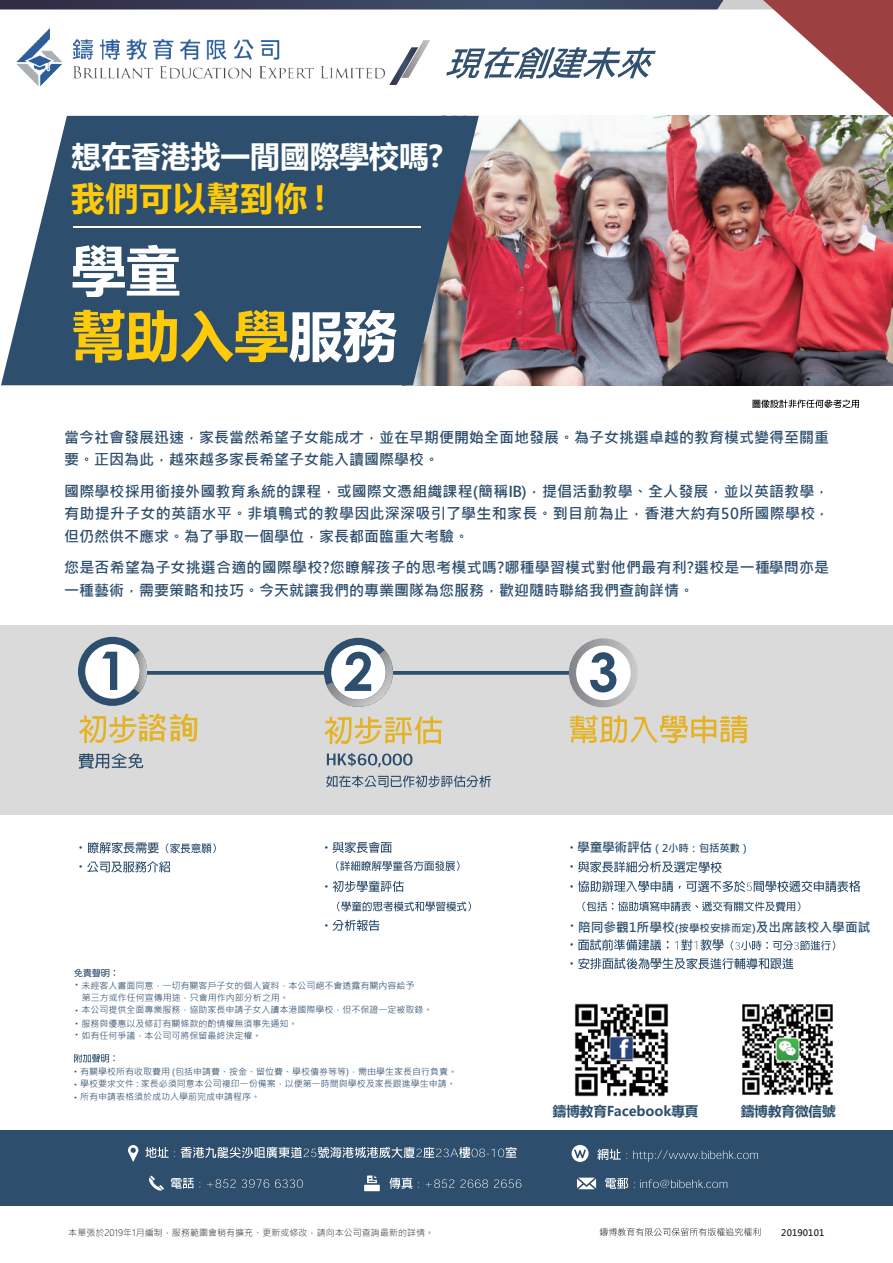
<style>
.page{position:relative;width:893px;height:1263px;background:#fff}
.page>*{position:absolute;margin:0;border:0;box-sizing:border-box;transform-origin:0 0}
.t1{font:700 54.3px/65.1px "Microsoft Ya Hei";color:#fff}
.t2{font:700 33px "Microsoft Ya Hei";letter-spacing:.025em;color:#feca0a}
.t3{font:700 31.5px "Microsoft Jheng Hei";color:#e4b222}
.t4{font:700 29.7px "Microsoft Ya Hei";color:#fff}
.t5{font:700 15px/22.5px "Microsoft Jheng Hei";color:#2d4e6d}
.t6{font:700 13.5px "Microsoft Ya Hei";color:#2d4e6d}
.t7{font:700 12.75px "Microsoft Jheng Hei";color:#2d4e6d}
.t8{font:12px/19.5px "Koz Go Pr 6 N";color:#2d4e6d}
.t9{font:11.55px "Koz Go Pr 6 N";color:#2d4e6d}
.t10{font:700 10.5px "Microsoft Jheng Hei";letter-spacing:-.025em;color:#2d4e6d}
.t11{font:9px/13.4px "Microsoft Jheng Hei UI Regular";color:#2d4e6d}
.t12{font:300 9px "Microsoft Jheng Hei";letter-spacing:.005em;color:#231f20}
.t13{font:700 9px "Microsoft Jheng Hei";letter-spacing:.005em;color:#231f20}
.s1{color:#feca0a}
.s2{font-family:"Koz Go Pr 6 N"}
.s3{font-size:12.75px}
.s4{font-size:10.5px}
</style>
<div class="page">
<img style="left:479px;top:118px;width:414px;height:267px">
<svg style="left:1px;top:118px;width:478px;height:267px;background:#435c77"></svg>
<hr style="left:74px;top:227px;width:347px;height:1px;background:#fff">
<div style="left:0;top:626px;width:893px;height:189px;background:#dadada"></div>
<svg style="left:87px;top:861px;width:83px;height:11px"></svg>
<svg style="left:333px;top:842px;width:59px;height:11px"></svg>
<svg style="left:333px;top:881px;width:71px;height:11px"></svg>
<svg style="left:337px;top:901px;width:134px;height:10px"></svg>
<svg style="left:333px;top:920px;width:46px;height:11px"></svg>
<svg style="left:578px;top:861px;width:144px;height:12px"></svg>
<svg style="left:578px;top:881px;width:282px;height:11px"></svg>
<svg style="left:582px;top:901px;width:218px;height:10px"></svg>
<svg style="left:578px;top:939px;width:146px;height:11px"></svg>
<svg style="left:731px;top:940px;width:104px;height:10px"></svg>
<svg style="left:74px;top:1054px;width:41px;height:8px"></svg>
<svg style="left:753px;top:400px;width:106px;height:8px"></svg>
<svg style="left:74px;top:969px;width:41px;height:8px"></svg>
<svg style="left:79px;top:715px;width:57px;height:28px"></svg>
<svg style="left:79px;top:753px;width:64px;height:16px"></svg>
<svg style="left:324px;top:716px;width:118px;height:28px"></svg>
<svg style="left:327px;top:753px;width:85px;height:14px"></svg>
<svg style="left:570px;top:715px;width:178px;height:28px"></svg>
<svg style="left:326px;top:775px;width:165px;height:12px"></svg>
<div style="left:117px;top:671px;width:496px;height:4px;border:3px solid #2d4e6d"></div>
<svg style="left:569px;top:638px;width:69px;height:69px"></svg>
<svg style="left:324px;top:638px;width:70px;height:69px"></svg>
<svg style="left:78px;top:637px;width:69px;height:69px"></svg>
<div style="left:0;top:1130px;width:893px;height:75px;background:#2d4e6d"></div>
<svg style="left:605px;top:1178px;width:122px;height:11px"></svg>
<svg style="left:171px;top:1178px;width:132px;height:10px"></svg>
<svg style="left:389px;top:1178px;width:132px;height:11px"></svg>
<div style="left:364px;top:1185px;width:16px;height:6px;background:#fff"></div>
<svg style="left:367px;top:1175px;width:10px;height:8px"></svg>
<svg style="left:149px;top:1176px;width:15px;height:15px"></svg>
<svg style="left:577px;top:1178px;width:19px;height:11px"></svg>
<svg style="left:145px;top:1147px;width:30px;height:11px"></svg>
<svg style="left:181px;top:1147px;width:336px;height:11px"></svg>
<svg style="left:597px;top:1149px;width:161px;height:13px"></svg>
<svg style="left:128px;top:1145px;width:10px;height:17px"></svg>
<svg style="left:572px;top:1145px;width:17px;height:17px"></svg>
<svg style="left:0;top:0;width:893px;height:118px"></svg>
<svg style="left:88px;top:842px;width:71px;height:11px"></svg>
<svg style="left:166px;top:843px;width:50px;height:10px"></svg>
<svg style="left:336px;top:861px;width:123px;height:10px"></svg>
<img style="left:16px;top:22px;width:368px;height:72px">
<img style="left:574px;top:1003px;width:95px;height:94px">
<svg style="left:578px;top:958px;width:215px;height:11px"></svg>
<img style="left:742px;top:1004px;width:91px;height:91px">
<svg style="left:599px;top:1228px;width:161px;height:8px"></svg>
<h3 class="t4" style="left:72px;top:135px;width:373px">想在香港找一間國際學校嗎?</h3>
<h2 class="t2" style="left:72px;top:175px;width:256px">我們可以幫到你 !</h2>
<h1 class="t1" style="left:72px;top:236px;width:327px">學童<br><span class="s1">幫助入學</span>服務</h1>
<p class="t5" style="left:64px;top:426px;width:766px">當今社會發展迅速，家長當然希望子女能成才，並在早期便開始全面地發展。為子女挑選卓越的教育模式變得至關重要。正因為此，越來越多家長希望子女能入讀國際學校。</p>
<p class="t5" style="left:64px;top:480px;width:767px;text-align:justify">國際學校採用銜接外國教育系統的課程，或國際文憑組織課程(簡稱IB)，提倡活動教學、全人發展，並以英語教學，有助提升子女的英語水平。非填鴨式的教學因此深深吸引了學生和家長。到目前為止，香港大約有50所國際學校，但仍然供不應求。為了爭取一個學位，家長都面臨重大考驗。</p>
<p class="t5" style="left:64px;top:557px;width:767px">您是否希望為子女挑選合適的國際學校?您瞭解孩子的思考模式嗎?哪種學習模式對他們最有利?選校是一種學問亦是一種藝術，需要策略和技巧。今天就讓我們的專業團隊為您服務，歡迎隨時聯絡我們查詢詳情。</p>
<h3 class="t3" style="left:136px;top:709px;width:64px">諮詢</h3>
<p class="t8" style="left:75px;top:838px;width:13px">・・</p>
<p class="t8" style="left:320px;top:838px;width:13px">・</p>
<p class="t8" style="left:320px;top:877px;width:13px">・</p>
<p class="t8" style="left:320px;top:916px;width:13px">・</p>
<p class="t11" style="left:72px;top:979px;width:344px"><span class="s2">・</span>未經客人書面同意，一切有關客戶子女的個人資料，本公司絕不會透露有關內容給予</p>
<p class="t11" style="left:72px;top:1003px;width:362px"><span class="s2">・</span>本公司提供全面專業服務，協助家長申請子女入讀本港國際學校，但不保證一定被取錄。<span class="s2">・</span>服務與優惠以及修訂有關條款的酌情權無須事先通知。</p>
<p class="t11" style="left:72px;top:1029px;width:191px"><span class="s2">・</span>如有任何爭議，本公司可將保留最終決定權。</p>
<p class="t11" style="left:82px;top:990px;width:208px">第三方或作任何宣傳用途，只會用作內部分析之用。</p>
<p class="t11" style="left:71px;top:1064px;width:387px"><span class="s2">・</span>有關學校所有收取費用 (包括申請費、按金、留位費、學校債券等等)，需由學生家長自行負責。</p>
<p class="t11" style="left:71px;top:1077px;width:386px"><span class="s2">・</span>學校要求文件 : 家長必須同意本公司複印一份備案，以便第一時間與學校及家長跟進學生申請。</p>
<p class="t11" style="left:71px;top:1090px;width:191px"><span class="s2">・</span>所有申請表格須於成功入學前完成申請程序。</p>
<p class="t10" style="left:577px;top:842px;width:175px"><span class="s3">學童學術評估</span>（2小時：包括英數）</p>
<p class="t8" style="left:566px;top:838px;width:14px;text-align:justify">・・・</p>
<p class="t9" style="left:566px;top:919px;width:13px">・</p>
<p class="t8" style="left:566px;top:936px;width:13px;line-height:18.8px">・・</p>
<p class="t7" style="left:578px;top:919px;width:294px">陪同參觀1所學校<span class="s4">(按學校安排而定)</span>及出席該校入學面試</p>
<p class="t6" style="left:553px;top:1102px;width:147px">鑄博教育Facebook專頁</p>
<p class="t6" style="left:741px;top:1102px;width:96px">鑄博教育微信號</p>
<p class="t12" style="left:68px;top:1227px;width:367px">本單張於2019年1月編制，服務範圍會稍有擴充、更新或修改，請向本公司查詢最新的詳情。</p>
<p class="t13" style="left:781px;top:1227px;width:45px">20190101</p>
</div>
